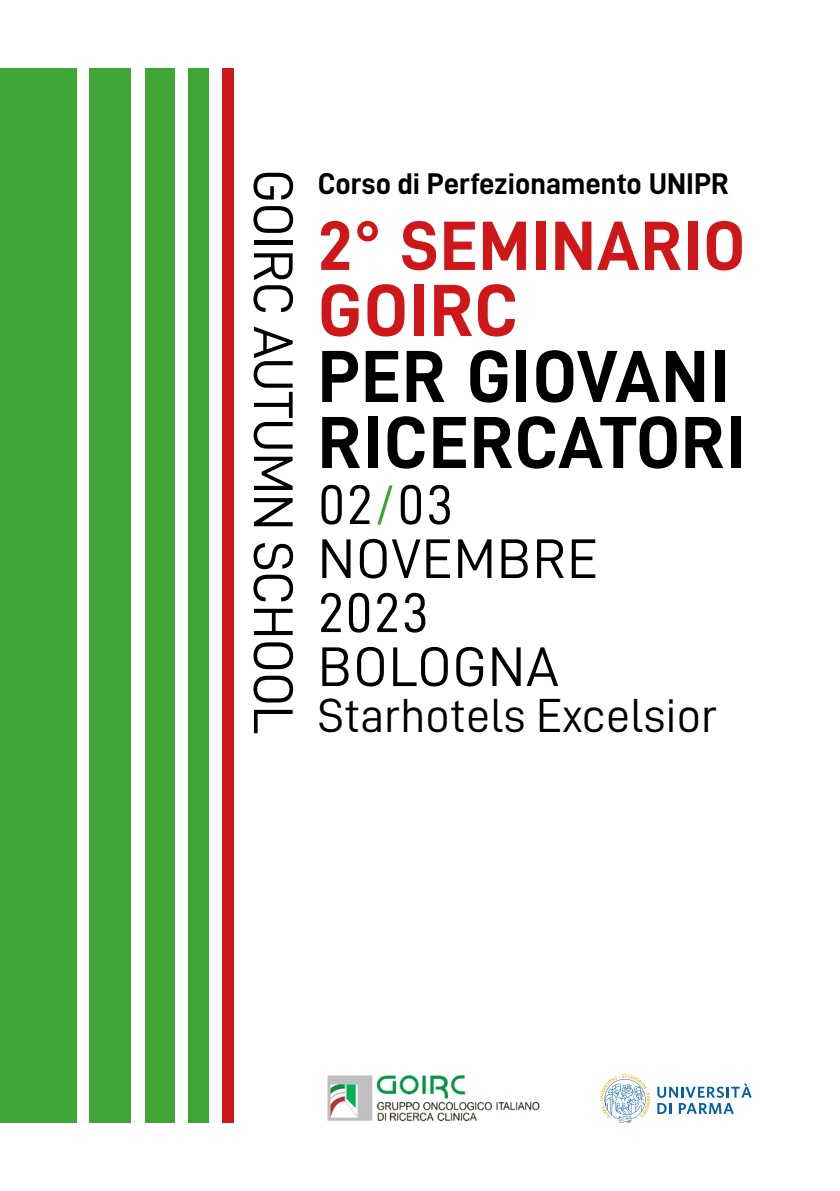
<style>
.page{position:relative;width:840px;height:1191px;background:#fff}
.page>*{position:absolute;margin:0;border:0;box-sizing:border-box;transform-origin:0 0}
.t1{font:74px/66px "D DIN Bold";letter-spacing:.01em;color:#000}
.t2{font:74px "D DIN Bold";letter-spacing:.015em;color:#cd1719}
.t3{font:70px "D DIN Bold";letter-spacing:.02em;color:#cd1719}
.t4{font:56px/54px "D DIN";letter-spacing:.02em;color:#000}
.t5{font:56px "D DIN";letter-spacing:-.015em;color:#000}
.t6{font:48px "D DIN";color:#000}
.t7{font:30px "D DIN Bold";color:#000}
.s1{color:#3fa535}
</style>
<div class="page">
<div style="left:144px;top:68px;width:30px;height:1055px;background:#3fa535"></div>
<div style="left:188px;top:68px;width:21px;height:1055px;background:#3fa535"></div>
<div style="left:89px;top:68px;width:42px;height:1055px;background:#3fa535"></div>
<div style="left:0;top:68px;width:76px;height:1055px;background:#3fa535"></div>
<div style="left:222px;top:68px;width:12px;height:1055px;background:#cd1719"></div>
<img style="left:327px;top:1074px;width:213px;height:48px">
<svg style="left:657px;top:1083px;width:94px;height:14px"></svg>
<svg style="left:657px;top:1103px;width:14px;height:11px"></svg>
<svg style="left:678px;top:1103px;width:55px;height:11px"></svg>
<svg style="left:600px;top:1074px;width:49px;height:49px"></svg>
<h3 class="t5" style="left:303px;top:169px;width:567px;rotate:90deg">GOIRC AUTUMN SCHOOL</h3>
<p class="t7" style="left:317px;top:167px;width:412px">Corso di Perfezionamento UNIPR</p>
<h2 class="t3" style="left:317px;top:207px;width:429px">2° SEMINARIO</h2>
<h1 class="t2" style="left:317px;top:269px;width:202px">GOIRC</h1>
<h1 class="t1" style="left:317px;top:342px;width:429px">PER GIOVANI<br>RICERCATORI</h1>
<h3 class="t4" style="left:317px;top:477px;width:281px">02<span class="s1">/</span>03<br>NOVEMBRE<br>2023<br>BOLOGNA</h3>
<h3 class="t6" style="left:317px;top:689px;width:401px">Starhotels Excelsior</h3>
</div>
